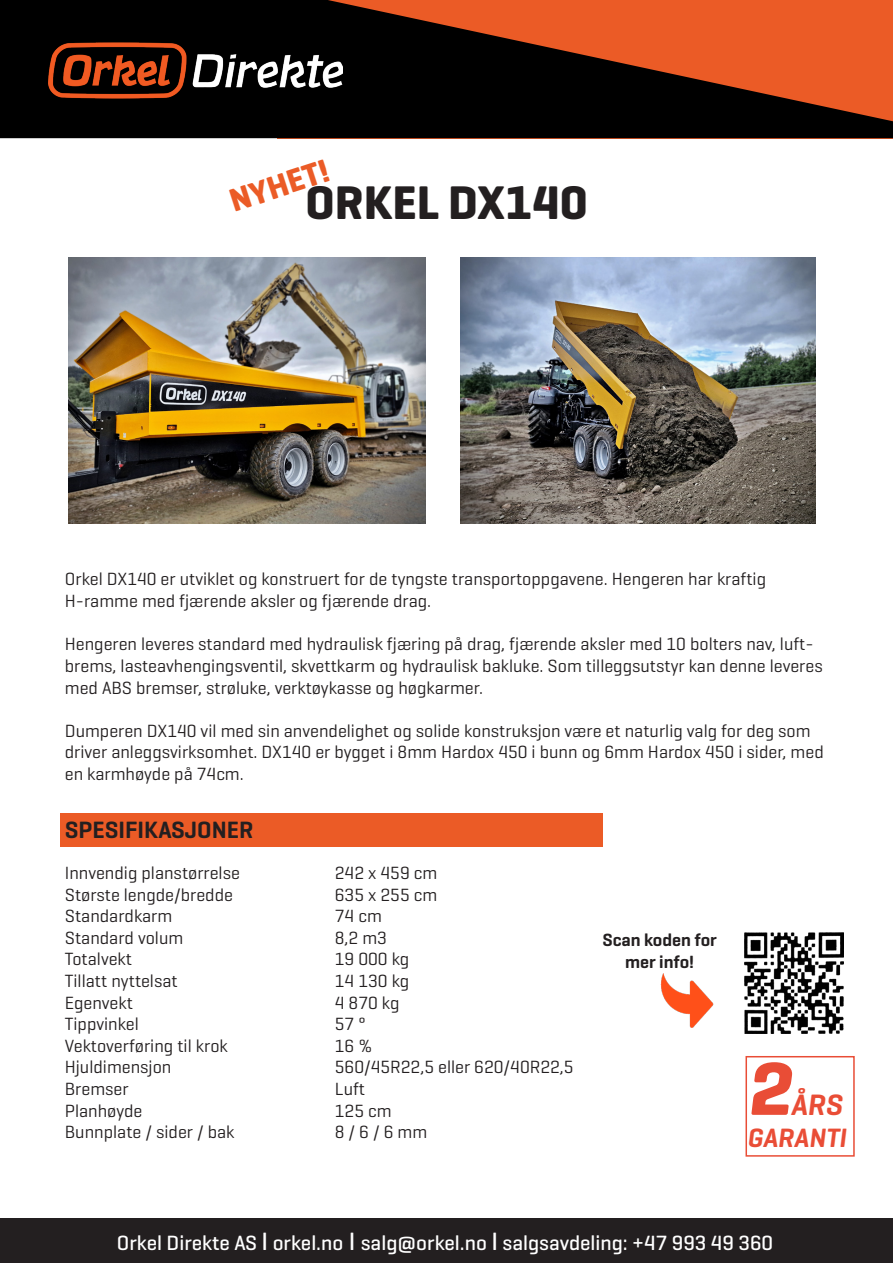
<style>
.page{position:relative;width:893px;height:1263px;background:#fff}
.page>*{position:absolute;margin:0;border:0;box-sizing:border-box;transform-origin:0 0}
.t1{font:italic 700 76.5px "Geogrotesque";color:#e94d36}
.t2{font:700 48px "Geogrotesque";color:#231f20}
.t3{font:700 33px "Geogrotesque";color:#eb5b26}
.t4{font:italic 600 30px "Geogrotesque";color:#e94d36}
.t5{font:italic 600 27px "Geogrotesque";color:#e94d36}
.t6{font:600 24px "Geogrotesque";color:#231f20}
.t7{font:500 21px "Geogrotesque";color:#fff}
.t8{font:18px/21.6px "Geogrotesque";color:#231f20}
.t9{font:600 18px "Geogrotesque";color:#231f20}
.s1{font-size:25.5px}
</style>
<div class="page">
<div style="left:745px;top:1056px;width:110px;height:101px;border:2px solid #e94d36"></div>
<div style="left:0;top:1218px;width:893px;height:45px;background:#231f20"></div>
<div style="left:60px;top:813px;width:543px;height:34px;background:#eb5b26"></div>
<svg style="left:0;top:0;width:893px;height:138px;background:#53200d"></svg>
<img style="left:49px;top:29px;width:293px;height:83px">
<img style="left:69px;top:258px;width:356px;height:266px">
<img style="left:461px;top:258px;width:355px;height:266px">
<img style="left:661px;top:974px;width:53px;height:53px">
<img style="left:744px;top:933px;width:99px;height:100px">
<p class="t3" style="left:224px;top:182px;width:104px;rotate:-18deg">NYHET!</p>
<p class="t2" style="left:306px;top:173px;width:283px">ORKEL DX140</p>
<p class="t8" style="left:65px;top:568px;width:703px">Orkel DX140 er utviklet og konstruert for de tyngste transportoppgavene. Hengeren har kraftig<br>H-ramme med fjærende aksler og fjærende drag.</p>
<p class="t8" style="left:65px;top:633px;width:759px">Hengeren leveres standard med hydraulisk fjæring på drag, fjærende aksler med 10 bolters nav, luft&shy;brems, lasteavhengingsventil, skvettkarm og hydraulisk bakluke. Som tilleggsutstyr kan denne leveres med ABS bremser, strøluke, verktøykasse og høgkarmer.</p>
<p class="t8" style="left:65px;top:719px;width:760px">Dumperen DX140 vil med sin anvendelighet og solide konstruksjon være et naturlig valg for deg som driver anleggsvirksomhet. DX140 er bygget i 8mm Hardox 450 i bunn og 6mm Hardox 450 i sider, med en karmhøyde på 74cm.</p>
<p class="t6" style="left:65px;top:814px;width:190px">SPESIFIKASJONER</p>
<p class="t8" style="left:65px;top:861px;width:177px">Innvendig planstørrelse</p>
<p class="t8" style="left:335px;top:861px;width:104px">242 x 459 cm</p>
<p class="t8" style="left:65px;top:883px;width:170px">Største lengde/bredde</p>
<p class="t8" style="left:335px;top:883px;width:104px">635 x 255 cm</p>
<p class="t8" style="left:65px;top:905px;width:109px">Standardkarm</p>
<p class="t8" style="left:335px;top:905px;width:49px">74 cm</p>
<p class="t8" style="left:65px;top:926px;width:120px">Standard volum</p>
<p class="t8" style="left:335px;top:926px;width:54px">8,2 m3</p>
<p class="t8" style="left:65px;top:948px;width:69px">Totalvekt</p>
<p class="t8" style="left:335px;top:948px;width:76px">19 000 kg</p>
<p class="t8" style="left:65px;top:969px;width:114px">Tillatt nyttelsat</p>
<p class="t8" style="left:335px;top:969px;width:76px">14 130 kg</p>
<p class="t8" style="left:65px;top:991px;width:70px">Egenvekt</p>
<p class="t8" style="left:335px;top:991px;width:66px">4 870 kg</p>
<p class="t8" style="left:65px;top:1013px;width:76px">Tippvinkel</p>
<p class="t8" style="left:335px;top:1013px;width:32px">57 °</p>
<p class="t8" style="left:65px;top:1034px;width:165px">Vektoverføring til krok</p>
<p class="t8" style="left:335px;top:1034px;width:39px">16 %</p>
<p class="t8" style="left:65px;top:1056px;width:108px">Hjuldimensjon</p>
<p class="t8" style="left:335px;top:1056px;width:240px">560/45R22,5 eller 620/40R22,5</p>
<p class="t8" style="left:65px;top:1077px;width:65px">Bremser</p>
<p class="t8" style="left:335px;top:1077px;width:32px">Luft</p>
<p class="t8" style="left:65px;top:1099px;width:79px">Planhøyde</p>
<p class="t8" style="left:335px;top:1099px;width:58px">125 cm</p>
<p class="t8" style="left:65px;top:1121px;width:171px">Bunnplate / sider / bak</p>
<p class="t8" style="left:335px;top:1121px;width:94px">8 / 6 / 6 mm</p>
<p class="t9" style="left:602px;top:929px;width:116px">Scan koden for</p>
<p class="t9" style="left:625px;top:950px;width:71px">mer info!</p>
<p class="t1" style="left:747px;top:1041px;width:45px">2</p>
<p class="t4" style="left:791px;top:1086px;width:53px">ÅRS</p>
<p class="t5" style="left:747px;top:1121px;width:101px">GARANTI</p>
<p class="t7" style="left:117px;top:1230px;width:658px">Orkel Direkte AS <span class="s1">I</span> orkel.no <span class="s1">I</span> salg@orkel.no <span class="s1">I</span> salgsavdeling: +47 993 49 360</p>
</div>
